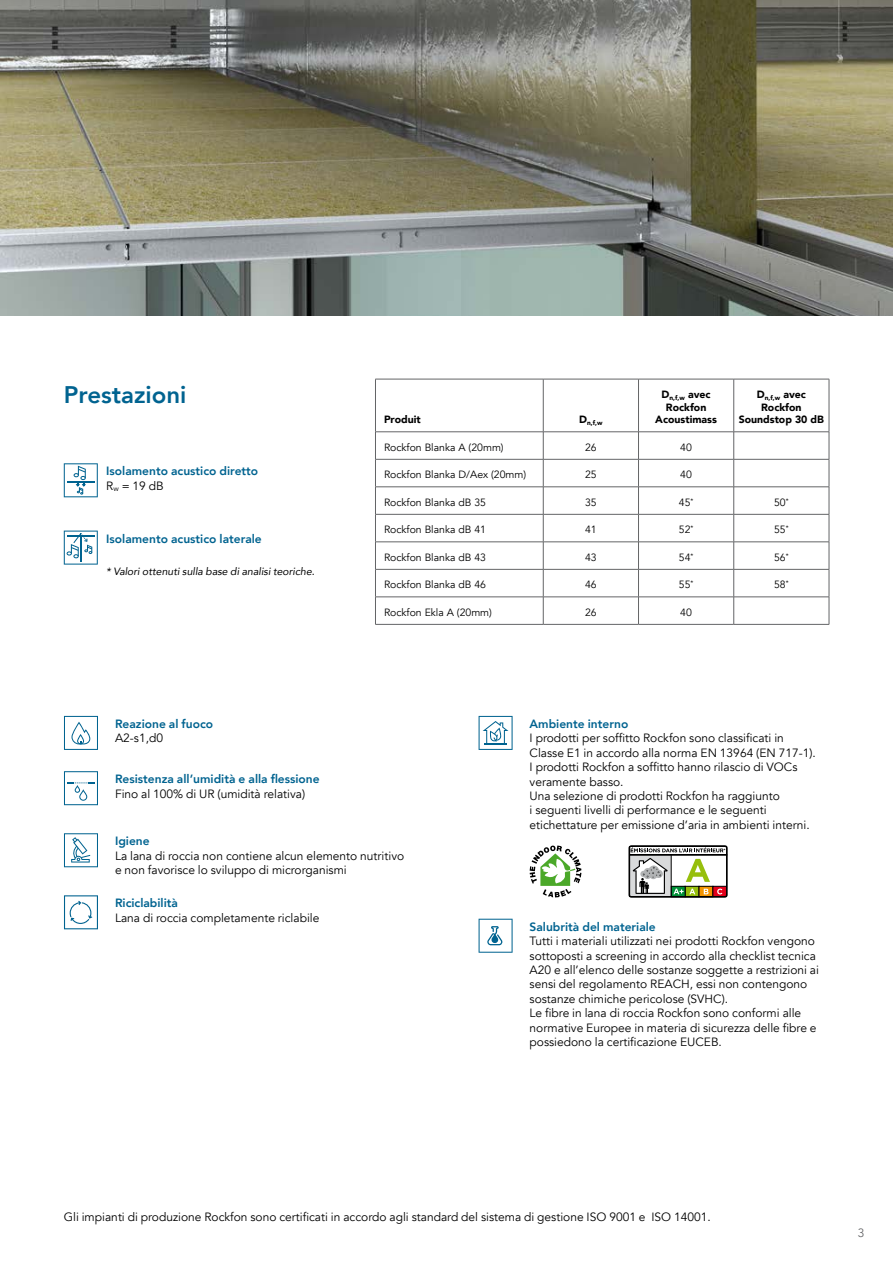
<style>
.page{position:relative;width:893px;height:1263px;background:#fff}
.page>*{position:absolute;margin:0;border:0;box-sizing:border-box;transform-origin:0 0}
.Inside__Headline{font:800 24px "Avenir";color:#006390}
.Inside__Body_text-Performances{font:12px/14.4px "Avenir";color:#000}
.Inside__Subline{font:800 12px "Avenir";color:#006390}
.Inside__System_pagenumer{font:12px "Avenir";color:#646567}
.t1{font:10.5px "Avenir";color:#000}
.t2{font:900 10.5px/12.6px "Avenir";color:#000;text-align:center}
.ObliqueText{font:italic 10.5px "Avenir";color:#000}
.t3{font:900 6.45px "Avenir";color:#000}
</style>
<div class="page">
<img style="left:0;top:0;width:893px;height:316px">
<svg style="left:64px;top:463px;width:34px;height:34px"></svg>
<svg style="left:64px;top:531px;width:34px;height:34px"></svg>
<svg style="left:64px;top:716px;width:34px;height:34px"></svg>
<svg style="left:64px;top:771px;width:34px;height:34px"></svg>
<svg style="left:64px;top:833px;width:34px;height:34px"></svg>
<svg style="left:64px;top:895px;width:34px;height:34px"></svg>
<svg style="left:479px;top:716px;width:34px;height:34px"></svg>
<svg style="left:530px;top:845px;width:51px;height:52px"></svg>
<svg style="left:629px;top:846px;width:98px;height:51px"></svg>
<svg style="left:479px;top:919px;width:34px;height:34px"></svg>
<hr style="left:375px;top:379px;width:168px;height:1px;background:#646567">
<hr style="left:375px;top:379px;width:1px;height:53px;background:#646567">
<hr style="left:543px;top:379px;width:95px;height:1px;background:#646567">
<hr style="left:638px;top:379px;width:96px;height:1px;background:#646567">
<hr style="left:734px;top:379px;width:95px;height:1px;background:#646567">
<hr style="left:829px;top:379px;width:1px;height:53px;background:#646567">
<hr style="left:375px;top:431px;width:168px;height:1px;background:#646567">
<hr style="left:543px;top:431px;width:95px;height:1px;background:#646567">
<hr style="left:638px;top:431px;width:96px;height:1px;background:#646567">
<hr style="left:734px;top:431px;width:95px;height:1px;background:#646567">
<hr style="left:375px;top:459px;width:168px;height:1px;background:#646567">
<hr style="left:543px;top:459px;width:95px;height:1px;background:#646567">
<hr style="left:638px;top:459px;width:96px;height:1px;background:#646567">
<hr style="left:734px;top:459px;width:95px;height:1px;background:#646567">
<hr style="left:375px;top:487px;width:168px;height:1px;background:#646567">
<hr style="left:543px;top:487px;width:95px;height:1px;background:#646567">
<hr style="left:638px;top:487px;width:96px;height:1px;background:#646567">
<hr style="left:734px;top:487px;width:95px;height:1px;background:#646567">
<hr style="left:375px;top:514px;width:168px;height:1px;background:#646567">
<hr style="left:543px;top:514px;width:95px;height:1px;background:#646567">
<hr style="left:638px;top:514px;width:96px;height:1px;background:#646567">
<hr style="left:734px;top:514px;width:95px;height:1px;background:#646567">
<hr style="left:375px;top:542px;width:168px;height:1px;background:#646567">
<hr style="left:543px;top:542px;width:95px;height:1px;background:#646567">
<hr style="left:638px;top:542px;width:96px;height:1px;background:#646567">
<hr style="left:734px;top:542px;width:95px;height:1px;background:#646567">
<hr style="left:375px;top:569px;width:168px;height:1px;background:#646567">
<hr style="left:543px;top:569px;width:95px;height:1px;background:#646567">
<hr style="left:638px;top:569px;width:96px;height:1px;background:#646567">
<hr style="left:734px;top:569px;width:95px;height:1px;background:#646567">
<hr style="left:375px;top:597px;width:168px;height:1px;background:#646567">
<svg style="left:375px;top:432px;width:1px;height:192px"></svg>
<hr style="left:543px;top:597px;width:95px;height:1px;background:#646567">
<hr style="left:638px;top:597px;width:96px;height:1px;background:#646567">
<hr style="left:734px;top:597px;width:95px;height:1px;background:#646567">
<svg style="left:829px;top:432px;width:1px;height:192px"></svg>
<hr style="left:375px;top:624px;width:168px;height:1px;background:#646567">
<hr style="left:543px;top:624px;width:95px;height:1px;background:#646567">
<hr style="left:638px;top:624px;width:96px;height:1px;background:#646567">
<hr style="left:734px;top:624px;width:95px;height:1px;background:#646567">
<hr style="left:543px;top:379px;width:1px;height:53px;background:#646567">
<hr style="left:638px;top:379px;width:1px;height:53px;background:#646567">
<hr style="left:733px;top:379px;width:1px;height:53px;background:#646567">
<svg style="left:543px;top:432px;width:1px;height:192px"></svg>
<svg style="left:638px;top:432px;width:1px;height:192px"></svg>
<svg style="left:733px;top:432px;width:1px;height:192px"></svg>
<p class="Inside__Headline" style="left:64px;top:376px;width:124px">Prestazioni</p>
<p class="Inside__Subline" style="left:106px;top:462px;width:153px">Isolamento acustico diretto</p>
<p class="Inside__Body_text-Performances" style="left:106px;top:479px;width:59px">R<sub>w</sub> = 19 dB</p>
<p class="Inside__Subline" style="left:106px;top:529px;width:157px">Isolamento acustico laterale</p>
<p class="ObliqueText" style="left:106px;top:565px;width:210px">* Valori ottenuti sulla base di analisi teoriche.</p>
<p class="t2" style="left:384px;top:413px;width:38px">Produit</p>
<p class="t3" style="left:579px;top:417px;width:25px"><sup>D</sup>n,f,w</p>
<p class="t2" style="left:655px;top:388px;width:63px">D<sub>n,f,w</sub> avec<br>Rockfon<br>Acoustimass</p>
<p class="t2" style="left:739px;top:388px;width:87px">D<sub>n,f,w</sub> avec<br>Rockfon<br>Soundstop 30 dB</p>
<p class="t1" style="left:384px;top:441px;width:121px">Rockfon Blanka A (20mm)</p>
<p class="t1" style="left:585px;top:441px;width:13px">26</p>
<p class="t1" style="left:680px;top:441px;width:13px">40</p>
<p class="t1" style="left:384px;top:468px;width:144px">Rockfon Blanka D/Aex (20mm)</p>
<p class="t1" style="left:585px;top:468px;width:13px">25</p>
<p class="t1" style="left:680px;top:468px;width:13px">40</p>
<p class="t1" style="left:384px;top:496px;width:104px">Rockfon Blanka dB 35</p>
<p class="t1" style="left:585px;top:496px;width:13px">35</p>
<p class="t1" style="left:679px;top:496px;width:16px">45<sup>*</sup></p>
<p class="t1" style="left:774px;top:496px;width:16px">50<sup>*</sup></p>
<p class="t1" style="left:384px;top:523px;width:104px">Rockfon Blanka dB 41</p>
<p class="t1" style="left:585px;top:523px;width:13px">41</p>
<p class="t1" style="left:679px;top:523px;width:16px">52<sup>*</sup></p>
<p class="t1" style="left:774px;top:523px;width:16px">55<sup>*</sup></p>
<p class="t1" style="left:384px;top:551px;width:104px">Rockfon Blanka dB 43</p>
<p class="t1" style="left:585px;top:551px;width:13px">43</p>
<p class="t1" style="left:679px;top:551px;width:16px">54<sup>*</sup></p>
<p class="t1" style="left:774px;top:551px;width:16px">56<sup>*</sup></p>
<p class="t1" style="left:384px;top:578px;width:104px">Rockfon Blanka dB 46</p>
<p class="t1" style="left:585px;top:578px;width:13px">46</p>
<p class="t1" style="left:679px;top:578px;width:16px">55<sup>*</sup></p>
<p class="t1" style="left:774px;top:578px;width:16px">58<sup>*</sup></p>
<p class="t1" style="left:384px;top:606px;width:109px">Rockfon Ekla A (20mm)</p>
<p class="t1" style="left:585px;top:606px;width:13px">26</p>
<p class="t1" style="left:680px;top:606px;width:13px">40</p>
<p class="Inside__Subline" style="left:115px;top:714px;width:100px">Reazione al fuoco</p>
<p class="Inside__Body_text-Performances" style="left:115px;top:731px;width:50px">A2-s1,d0</p>
<p class="Inside__Subline" style="left:115px;top:770px;width:206px">Resistenza all’umidità e alla flessione</p>
<p class="Inside__Body_text-Performances" style="left:115px;top:786px;width:192px">Fino al 100% di UR (umidità relativa)</p>
<p class="Inside__Subline" style="left:115px;top:832px;width:36px">Igiene</p>
<p class="Inside__Body_text-Performances" style="left:115px;top:848px;width:291px">La lana di roccia non contiene alcun elemento nutritivo e non favorisce lo sviluppo di microrganismi</p>
<p class="Inside__Subline" style="left:115px;top:894px;width:64px">Riciclabilità</p>
<p class="Inside__Body_text-Performances" style="left:115px;top:911px;width:206px">Lana di roccia completamente riclabile</p>
<p class="Inside__Subline" style="left:530px;top:714px;width:100px">Ambiente interno</p>
<p class="Inside__Body_text-Performances" style="left:530px;top:731px;width:288px">I prodotti per soffitto Rockfon sono classificati in Classe E1 in accordo alla norma EN 13964 (EN 717-1).<br>I prodotti Rockfon a soffitto hanno rilascio di VOCs veramente basso.<br>Una selezione di prodotti Rockfon ha raggiunto<br>i seguenti livelli di performance e le seguenti etichettature per emissione d’aria in ambienti interni.</p>
<p class="Inside__Subline" style="left:530px;top:917px;width:128px">Salubrità del materiale</p>
<p class="Inside__Body_text-Performances" style="left:530px;top:934px;width:291px">Tutti i materiali utilizzati nei prodotti Rockfon vengono sottoposti a screening in accordo alla checklist tecnica A20 e all’elenco delle sostanze soggette a restrizioni ai sensi del regolamento REACH, essi non contengono sostanze chimiche pericolose (SVHC).<br>Le fibre in lana di roccia Rockfon sono conformi alle normative Europee in materia di sicurezza delle fibre e possiedono la certificazione EUCEB.</p>
<p class="Inside__Body_text-Performances" style="left:64px;top:1210px;width:649px">Gli impianti di produzione Rockfon sono certificati in accordo agli standard del sistema di gestione ISO 9001 e ISO 14001.</p>
<p class="Inside__System_pagenumer" style="left:858px;top:1226px;width:8px">3</p>
</div>
